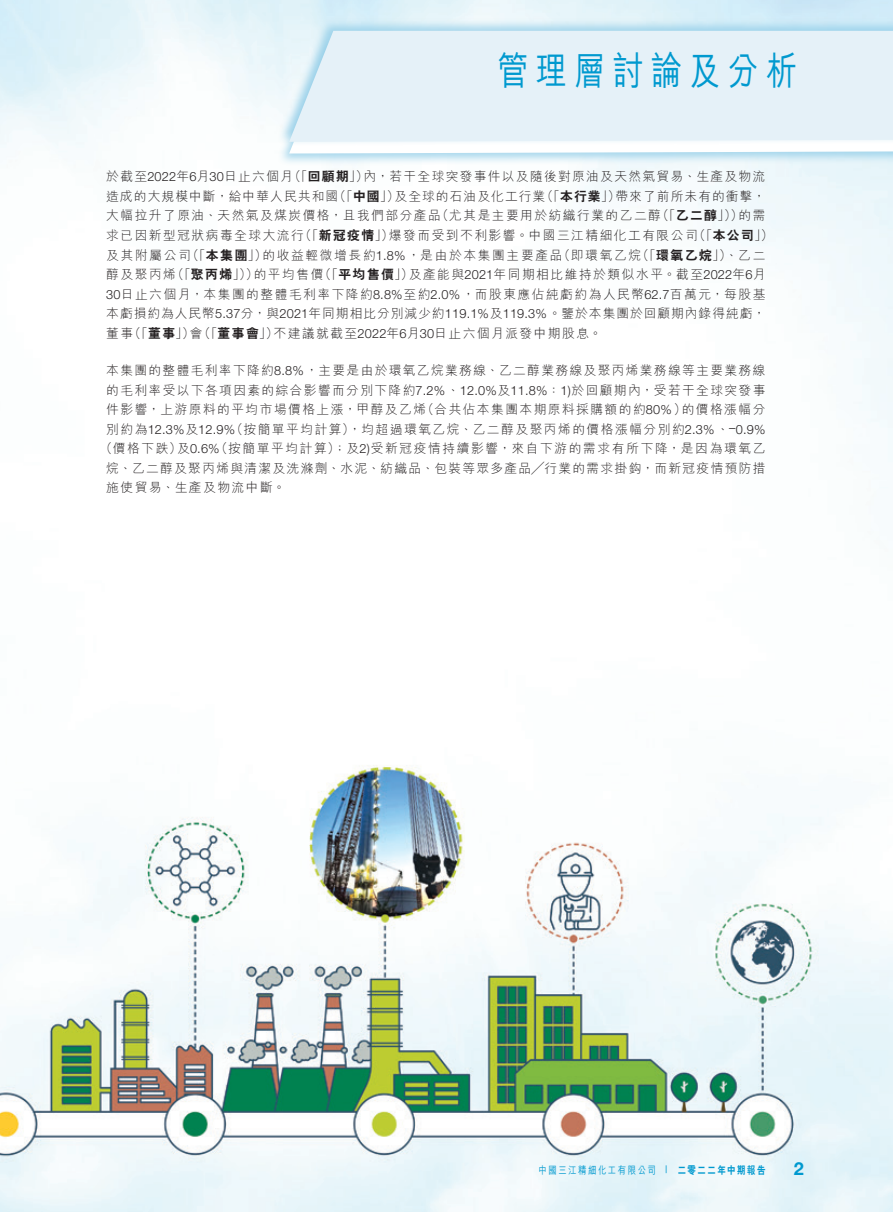
<style>
.page{position:relative;width:893px;height:1212px;background:#fff}
.page>*{position:absolute;margin:0;border:0;box-sizing:border-box;transform-origin:0 0}
.t1{font:500 39px "M Hei HK";letter-spacing:.23em;color:#0099cf;scale:.8 1}
.t2{font:700 18px "Helvetica Neue LT Std";color:#0099cf}
._01_Body_Text{font:300 12.75px/19.5px "M Hei HK";letter-spacing:.115em;color:#231f20}
._01_Body_Text-2{font:300 12.75px "M Hei HK";letter-spacing:.075em;color:#231f20}
._01_Body_Text-3{font:300 12.75px "M Hei HK";letter-spacing:.085em;color:#231f20}
._01_Body_Text-4{font:300 12.75px "Helvetica Neue LT Std";color:#231f20}
.t3{font:500 10.5px "M Hei HK";letter-spacing:.18em;color:#0099cf;scale:.8 1}
.t4{font:800 10.5px "C Hei 2 HK";letter-spacing:.18em;color:#0099cf;scale:.8 1}
.t5{font:condensed 10.5px "Helvetica Neue LT Std";color:#0099cf}
.s1{font-family:"C Hei 2 HK";font-weight:800}
.s2{font-family:"Helvetica Neue LT Std"}
.s3{font-family:"M Hei HK"}
</style>
<div class="page">
<img style="left:0;top:0;width:893px;height:1212px">
<div style="left:278px;top:39px;width:615px;height:127px;background:#8dcbe7;opacity:.75"></div>
<svg style="left:289px;top:146px;width:604px;height:7px"></svg>
<div style="left:278px;top:19px;width:615px;height:127px;background:#8dcbe7;opacity:.75"></div>
<div style="left:289px;top:31px;width:604px;height:111px;background:#e5f1f8"></div>
<h1 class="t1" style="left:497px;top:43px;width:376px">管理層討論及分析</h1>
<p class="_01_Body_Text" style="left:288px;top:167px;width:81px">（「<span class="s1">回顧期</span>」）</p>
<p class="_01_Body_Text" style="left:364px;top:167px;width:403px">內，若干全球突發事件以及隨後對原油及天然氣貿易、生產及物流</p>
<p class="_01_Body_Text" style="left:106px;top:167px;width:188px">於截至<span class="s2">2022</span>年月<span class="s2">6 30</span>日止六個月</p>
<p class="_01_Body_Text" style="left:334px;top:186px;width:67px">（「<span class="s1">中國</span>」）</p>
<p class="_01_Body_Text" style="left:541px;top:186px;width:81px">（「<span class="s1">本行業</span>」）</p>
<p class="_01_Body_Text-3" style="left:106px;top:187px;width:233px">造成的大規模中斷，給中華人民共和國</p>
<p class="_01_Body_Text-3" style="left:615px;top:187px;width:151px">帶來了前所未有的衝擊，</p>
<p class="_01_Body_Text-3" style="left:394px;top:187px;width:152px">及全球的石油及化工行業</p>
<p class="_01_Body_Text" style="left:106px;top:206px;width:336px">大幅拉升了原油、天然氣及煤炭價格，且我們部分產品</p>
<p class="_01_Body_Text" style="left:656px;top:206px;width:88px">（「<span class="s1">乙二醇</span>」））</p>
<p class="_01_Body_Text" style="left:436px;top:206px;width:226px">（尤其是主要用於紡織行業的乙二醇</p>
<p class="_01_Body_Text" style="left:738px;top:206px;width:28px">的需</p>
<p class="_01_Body_Text" style="left:299px;top:225px;width:96px">（「<span class="s1">新冠疫情</span>」）</p>
<p class="_01_Body_Text" style="left:106px;top:225px;width:199px">求已因新型冠狀病毒全球大流行</p>
<p class="_01_Body_Text" style="left:693px;top:225px;width:82px">（「<span class="s1">本公司</span> (「</p>
<p class="_01_Body_Text" style="left:389px;top:225px;width:310px">爆發而受到不利影響。中國三江精細化工有限公司</p>
<p class="_01_Body_Text" style="left:186px;top:245px;width:82px">（「<span class="s1">本集團</span>」）</p>
<p class="_01_Body_Text" style="left:558px;top:245px;width:85px">（即環氧乙烷</p>
<p class="_01_Body_Text" style="left:637px;top:245px;width:130px">（「<span class="s1">環氧乙烷</span>」）、乙二</p>
<p class="_01_Body_Text" style="left:106px;top:245px;width:86px">及其附屬公司</p>
<p class="_01_Body_Text" style="left:262px;top:245px;width:302px">的收益輕微增長約<span class="s2">1.8%</span>，是由於本集團主要產品</p>
<p class="_01_Body_Text" style="left:171px;top:264px;width:88px">（「<span class="s1">聚丙烯</span>」））</p>
<p class="_01_Body_Text" style="left:319px;top:264px;width:96px">（「<span class="s1">平均售價</span>」）</p>
<p class="_01_Body_Text" style="left:106px;top:264px;width:71px">醇及聚丙烯</p>
<p class="_01_Body_Text" style="left:106px;top:284px;width:661px"><span class="s2">30</span>日止六個月，本集團的整體毛利率下降約<span class="s2">8.8%</span>至約<span class="s2">2.0%</span>，而股東應佔純虧約為人民幣<span class="s2">62.7</span>百萬元，每股基</p>
<p class="_01_Body_Text-2" style="left:106px;top:304px;width:661px">本虧損約為人民幣<span class="s2">5.37</span>分，與<span class="s2">2021</span>年同期相比分別減少約<span class="s2">119.1%</span>及<span class="s2">119.3%</span>。鑒於本集團於回顧期內錄得純虧，</p>
<p class="_01_Body_Text" style="left:274px;top:323px;width:330px">不建議就截至<span class="s2">2022</span>年月<span class="s2">6 30</span>日止六個月派發中期股息。</p>
<p class="_01_Body_Text" style="left:409px;top:264px;width:358px">及產能與<span class="s2">2021</span>年同期相比維持於類似水平。截至<span class="s2">2022</span>年月<span class="s2">6</span></p>
<p class="_01_Body_Text" style="left:254px;top:264px;width:71px">的平均售價</p>
<p class="_01_Body_Text" style="left:129px;top:323px;width:151px">（「<span class="s1">董事</span>」）（「<span class="s1">董事會</span>」）</p>
<p class="_01_Body_Text" style="left:190px;top:323px;width:14px">會</p>
<p class="_01_Body_Text" style="left:106px;top:323px;width:28px">董事</p>
<p class="_01_Body_Text" style="left:106px;top:360px;width:661px;text-align:right">本集團的整體毛利率下降約<span class="s2">8.8%</span>，主要是由於環氧乙烷業務線、乙二醇業務線及聚丙烯業務線等主要業務線的毛利率受以下各項因素的綜合影響而分別下降約<span class="s2">7.2%</span>、<span class="s2">12.0%</span>及<span class="s2">11.8%</span>：<span class="s2">1)</span>於回顧期內，受若干全球突發事的價格漲幅分</p>
<p class="_01_Body_Text" style="left:421px;top:399px;width:266px">（合共佔本集團本期原料採購額的約<span class="s2">80%</span>）</p>
<p class="_01_Body_Text" style="left:231px;top:399px;width:536px;text-indent:-124px">件影響，上游原料的平均市場價格上漲，甲醇及乙烯<br>（按簡單平均計算，）均超過環氧乙烷、乙二醇及聚丙烯的價格漲幅分別約<span class="s2">2.3%</span>、<span class="s2">–0.9%</span></p>
<p class="_01_Body_Text" style="left:215px;top:419px;width:552px;text-indent:-109px">別約為<span class="s2">12.3%</span>及<span class="s2">12.9%<br></span>（按簡單平均計算）；及 <span class="s2">)2</span> 受新冠疫情持續影響，來自下游的需求有所下降，是因為環氧乙</p>
<p class="_01_Body_Text" style="left:106px;top:438px;width:661px;text-indent:-6px">（價格下跌）<br>烷、乙二醇及聚丙烯與清潔及洗滌劑、水泥、紡織品、包裝等眾多產品╱行業的需求掛鈎，而新冠疫情預防措施使貿易、生產及物流中斷。</p>
<p class="_01_Body_Text-4" style="left:177px;top:441px;width:44px"><span class="s3">及</span>0.6%</p>
<p class="t3" style="left:539px;top:1162px;width:148px">中國三江精細化工有限公司</p>
<p class="t5" style="left:665px;top:1163px;width:4px">|</p>
<p class="t4" style="left:678px;top:1163px;width:111px">二零二二年中期報告</p>
<h2 class="t2" style="left:794px;top:1157px;width:12px">2</h2>
</div>
